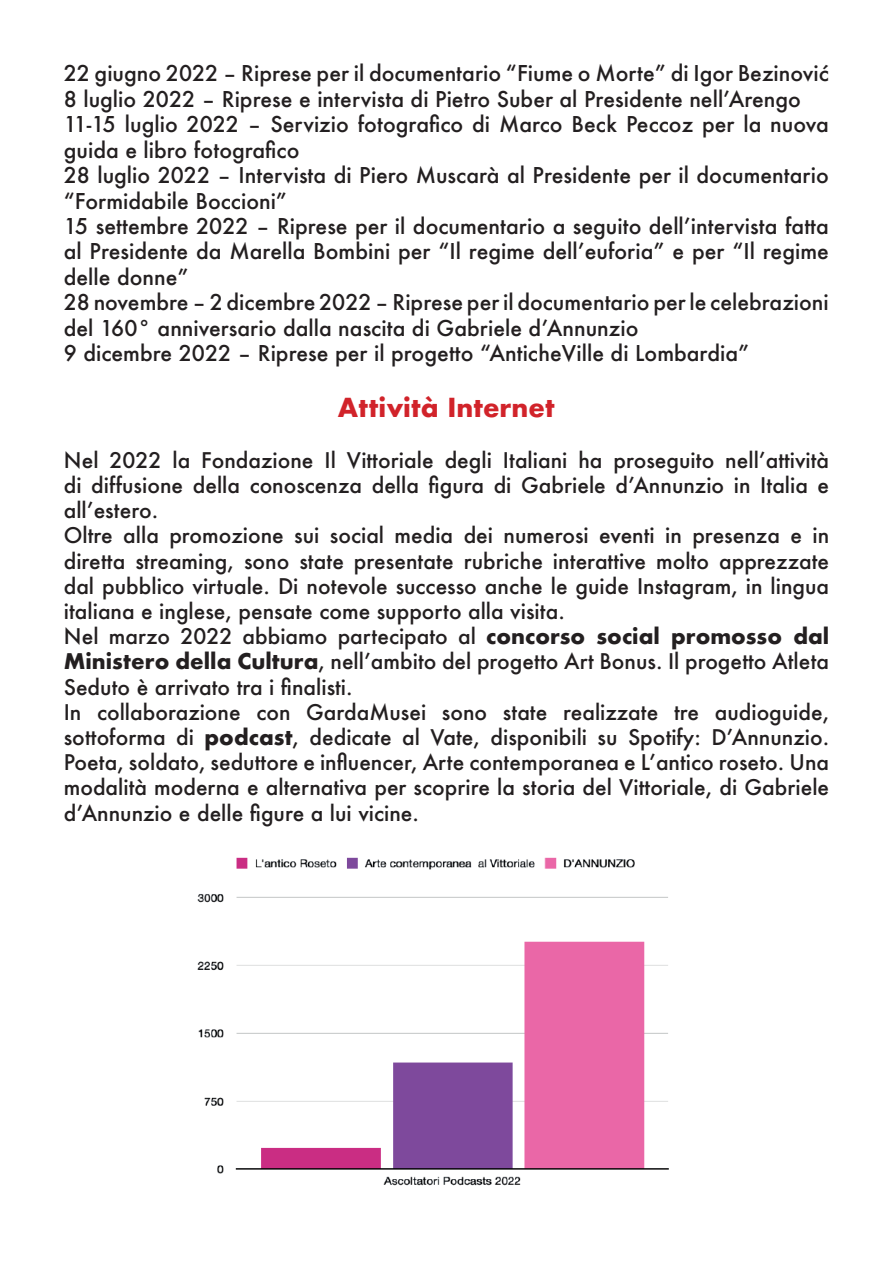
<style>
.page{position:relative;width:893px;height:1263px;background:#fff}
.page>*{position:absolute;margin:0;border:0;box-sizing:border-box;transform-origin:0 0}
.t1{font:700 25.5px "Futura";letter-spacing:.005em;color:#d1232a}
.t2{font:500 21.15px/25.5px "Futura";color:#231f20}
.t3{font:500 21px/25.2px "Futura";color:#231f20}
.s1{font-weight:700}
</style>
<div class="page">
<img style="left:197px;top:857px;width:472px;height:329px">
<p class="t2" style="left:64px;top:60px;width:767px">22 giugno 2022 – Riprese per il documentario “Fiume o Morte” di Igor Bezinović 8 luglio 2022 – Riprese e intervista di Pietro Suber al Presidente nell’Arengo 11-15 luglio 2022 – Servizio fotografico di Marco Beck Peccoz per la nuova guida e libro fotografico<br>28 luglio 2022 – Intervista di Piero Muscarà al Presidente per il documentario “Formidabile Boccioni”<br>15 settembre 2022 – Riprese per il documentario a seguito dell’intervista fatta al Presidente da Marella Bombini per “Il regime dell’euforia” e per “Il regime delle donne”<br>28 novembre – 2 dicembre 2022 – Riprese per il documentario per le celebrazioni del 160° anniversario dalla nascita di Gabriele d’Annunzio<br>9 dicembre 2022 – Riprese per il progetto “AnticheVille di Lombardia”</p>
<p class="t1" style="left:338px;top:389px;width:218px">Attività Internet</p>
<p class="t3" style="left:64px;top:447px;width:767px">Nel 2022 la Fondazione Il Vittoriale degli Italiani ha proseguito nell’attività di diffusione della conoscenza della figura di Gabriele d’Annunzio in Italia e all’estero.<br>Oltre alla promozione sui social media dei numerosi eventi in presenza e in diretta streaming, sono state presentate rubriche interattive molto apprezzate dal pubblico virtuale. Di notevole successo anche le guide Instagram, in lingua italiana e inglese, pensate come supporto alla visita.<br>Nel marzo 2022 abbiamo partecipato al <span class="s1">concorso social promosso dal Ministero della Cultura</span>, nell’ambito del progetto Art Bonus. Il progetto Atleta Seduto è arrivato tra i finalisti.<br>In collaborazione con GardaMusei sono state realizzate tre audioguide, sottoforma di <span class="s1">podcast</span>, dedicate al Vate, disponibili su Spotify: D’Annunzio.<br>Poeta, soldato, seduttore e influencer, Arte contemporanea e L’antico roseto. Una modalità moderna e alternativa per scoprire la storia del Vittoriale, di Gabriele d’Annunzio e delle figure a lui vicine.</p>
</div>
